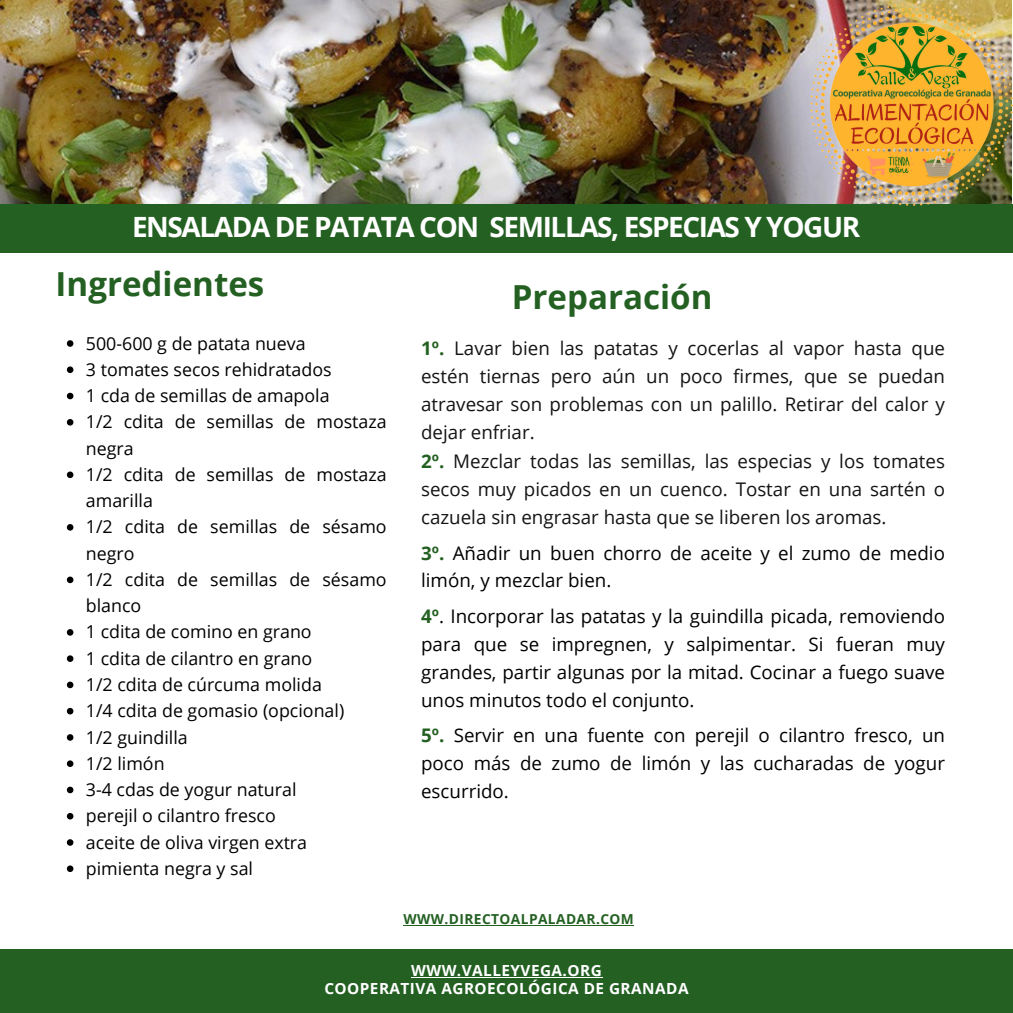
<style>
.page{position:relative;width:1013px;height:1013px;background:#fff}
.page>*{position:absolute;margin:0;border:0;box-sizing:border-box;transform-origin:0 0}
.t1{font:700 33.12px "Open Sans";color:#236022}
.t2{font:700 27.88px "Open Sans";letter-spacing:-.05em;color:#fff}
.t3{font:18.75px/27.9px "Open Sans";color:#000;text-align:justify}
.t4{font:18.75px/27.9px "Open Sans";color:#141414;text-align:justify}
.t5{font:17.75px/26.2px "Open Sans";color:#000}
.t6{font:700 15.38px/17.8px "Open Sans";letter-spacing:.03em;color:#fff;text-align:center}
.t7{font:700 13.75px "Open Sans";letter-spacing:.03em;color:#236022}
.s1{font-weight:700;color:#236022}
</style>
<div class="page">
<img style="left:0;top:0;width:1011px;height:205px">
<div style="left:0;top:205px;width:1012px;height:48px;background:#236022"></div>
<img style="left:810px;top:4px;width:202px;height:201px">
<div style="left:0;top:949px;width:1012px;height:63px;background:#236022"></div>
<svg style="left:67px;top:340px;width:6px;height:7px"></svg>
<svg style="left:67px;top:366px;width:6px;height:7px"></svg>
<svg style="left:67px;top:393px;width:6px;height:6px"></svg>
<svg style="left:67px;top:419px;width:6px;height:6px"></svg>
<svg style="left:67px;top:471px;width:6px;height:7px"></svg>
<svg style="left:67px;top:524px;width:6px;height:6px"></svg>
<svg style="left:67px;top:576px;width:6px;height:7px"></svg>
<svg style="left:67px;top:629px;width:6px;height:6px"></svg>
<svg style="left:67px;top:655px;width:6px;height:7px"></svg>
<svg style="left:67px;top:681px;width:6px;height:7px"></svg>
<svg style="left:67px;top:708px;width:6px;height:6px"></svg>
<svg style="left:67px;top:734px;width:6px;height:6px"></svg>
<svg style="left:67px;top:760px;width:6px;height:7px"></svg>
<svg style="left:67px;top:786px;width:6px;height:7px"></svg>
<svg style="left:67px;top:813px;width:6px;height:6px"></svg>
<svg style="left:67px;top:839px;width:6px;height:6px"></svg>
<svg style="left:67px;top:865px;width:6px;height:7px"></svg>
<hr style="left:411px;top:977px;width:191px;height:1px;background:#fff">
<hr style="left:403px;top:924px;width:231px;height:1px;background:#236022">
<h3 class="t2" style="left:132px;top:207px;width:729px">ENSALADA DE PATATA CON SEMILLAS, ESPECIAS Y YOGUR</h3>
<p class="t1" style="left:56px;top:261px;width:210px">Ingredientes</p>
<p class="t5" style="left:86px;top:329px;width:221px">500-600 g de patata nueva</p>
<p class="t5" style="left:86px;top:356px;width:247px">3 tomates secos rehidratados</p>
<p class="t5" style="left:86px;top:382px;width:245px">1 cda de semillas de amapola</p>
<p class="t5" style="left:86px;top:408px;width:302px">1/2 cdita de semillas de mostaza negra</p>
<p class="t5" style="left:86px;top:461px;width:302px">1/2 cdita de semillas de mostaza amarilla</p>
<p class="t5" style="left:86px;top:513px;width:302px">1/2 cdita de semillas de sésamo negro</p>
<p class="t5" style="left:86px;top:566px;width:302px">1/2 cdita de semillas de sésamo blanco</p>
<p class="t5" style="left:86px;top:618px;width:227px">1 cdita de comino en grano</p>
<p class="t5" style="left:86px;top:644px;width:228px">1 cdita de cilantro en grano</p>
<p class="t5" style="left:86px;top:671px;width:237px">1/2 cdita de cúrcuma molida</p>
<p class="t5" style="left:86px;top:697px;width:260px">1/4 cdita de gomasio (opcional)</p>
<p class="t5" style="left:86px;top:723px;width:103px">1/2 guindilla</p>
<p class="t5" style="left:86px;top:749px;width:80px">1/2 limón</p>
<p class="t5" style="left:86px;top:776px;width:212px">3-4 cdas de yogur natural</p>
<h3 class="t5" style="left:86px;top:802px;width:191px">perejil o cilantro fresco</h3>
<h3 class="t5" style="left:86px;top:828px;width:223px">aceite de oliva virgen extra</h3>
<h3 class="t5" style="left:86px;top:854px;width:169px">pimienta negra y sal</h3>
<p class="t1" style="left:512px;top:274px;width:202px">Preparación</p>
<p class="t4" style="left:421px;top:333px;width:525px"><span class="s1">1º.</span> Lavar bien las patatas y cocerlas al vapor hasta que estén tiernas pero aún un poco firmes, que se puedan atravesar son problemas con un palillo. Retirar del calor y dejar enfriar.</p>
<h2 class="t4" style="left:421px;top:447px;width:525px"><span class="s1">2º.</span> Mezclar todas las semillas, las especias y los tomates secos muy picados en un cuenco. Tostar en una sartén o cazuela sin engrasar hasta que se liberen los aromas.</h2>
<p class="t3" style="left:421px;top:538px;width:525px"><span class="s1">3º.</span> Añadir un buen chorro de aceite y el zumo de medio limón, y mezclar bien.</p>
<h1 class="t3" style="left:421px;top:601px;width:525px"><span class="s1">4º</span>. Incorporar las patatas y la guindilla picada, removiendo para que se impregnen, y salpimentar. Si fueran muy grandes, partir algunas por la mitad. Cocinar a fuego suave unos minutos todo el conjunto.</h1>
<h1 class="t3" style="left:421px;top:720px;width:525px"><span class="s1">5º.</span> Servir en una fuente con perejil o cilantro fresco, un poco más de zumo de limón y las cucharadas de yogur escurrido.</h1>
<p class="t7" style="left:403px;top:909px;width:232px">WWW.DIRECTOALPALADAR.COM</p>
<h3 class="t6" style="left:324px;top:961px;width:366px">WWW.VALLEYVEGA.ORG<br>COOPERATIVA AGROECOLÓGICA DE GRANADA</h3>
</div>
